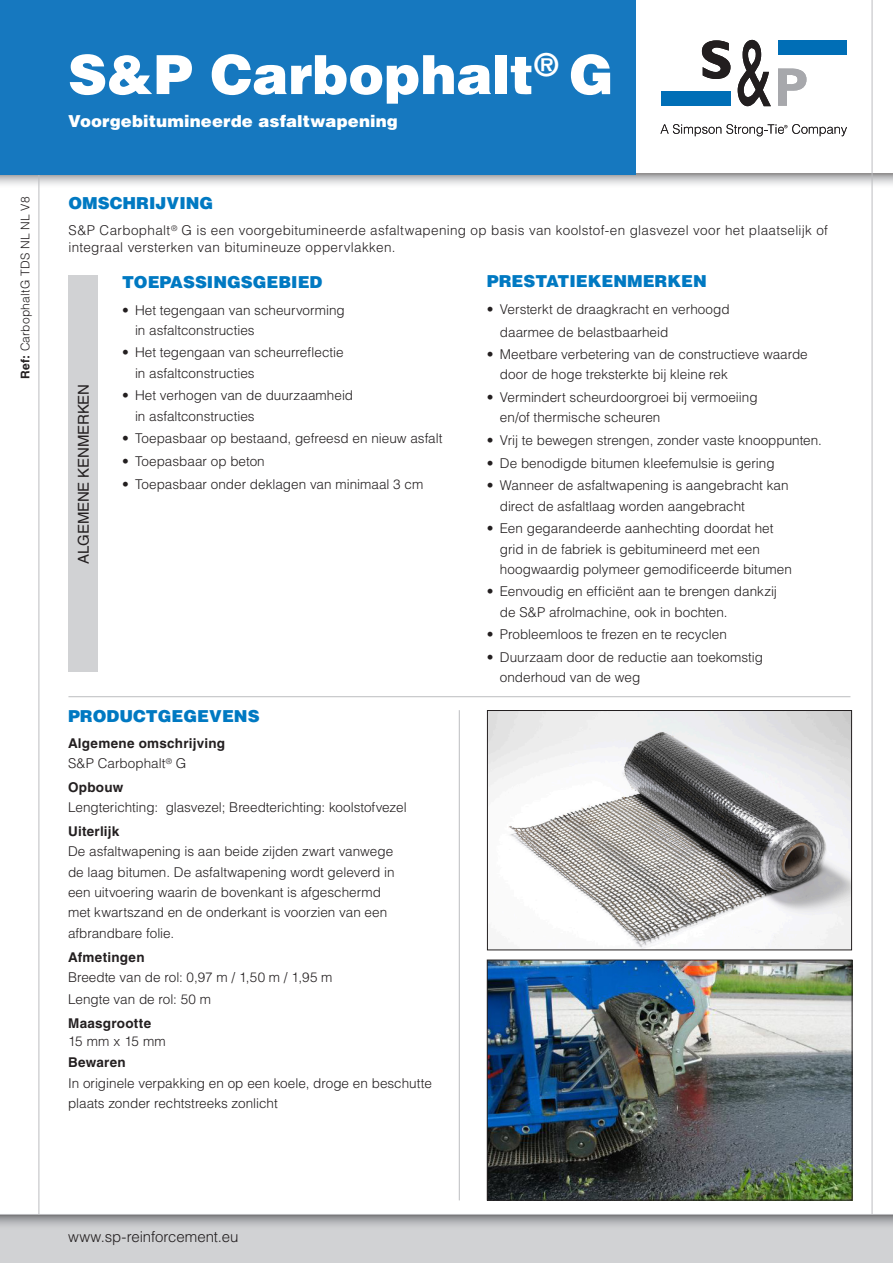
<style>
.page{position:relative;width:893px;height:1263px;background:#fff}
.page>*{position:absolute;margin:0;border:0;box-sizing:border-box;transform-origin:0 0}
.short_description{font:900 54px "Helvetica LT Std";color:#fff}
.t1{font:900 16.5px "Helvetica LT Std";color:#0079c2}
.short_description-2{font:900 16.5px "Helvetica LT Std";letter-spacing:.01em;color:#fff}
.t2{font:300 15px "Helvetica LT Std";letter-spacing:-.005em;color:#231f20}
.t3{font:15px "Helvetica LT Std";letter-spacing:-.01em;color:#231f20}
.text{font:300 13.5px/20.4px "Helvetica LT Std";color:#231f20}
.text-2{font:300 13.5px/16.2px "Helvetica LT Std";letter-spacing:.025em;color:#231f20}
.subsection{font:700 13.5px "Helvetica LT Std";letter-spacing:.02em;color:#231f20}
.subsection-2{font:300 13.5px "Helvetica LT Std";color:#231f20}
.subsection-3{font:300 12px "Helvetica LT Std";letter-spacing:.015em;color:#231f20}
.s1{font-weight:700}
</style>
<div class="page">
<svg style="left:0;top:174px;width:893px;height:15px"></svg>
<hr style="left:872px;top:0;width:1px;height:1239px;background:#bcbdc0">
<hr style="left:68px;top:696px;width:782px;height:1px;background:#bcbdc0">
<hr style="left:459px;top:710px;width:1px;height:490px;background:#bcbdc0">
<hr style="left:39px;top:0;width:1px;height:1263px;background:#bcbdc0">
<div style="left:0;top:0;width:635px;height:174px;background:#1678bf"></div>
<div style="left:0;top:1214px;width:893px;height:49px;background:#d1d2d4"></div>
<svg style="left:0;top:1215px;width:893px;height:11px"></svg>
<hr style="left:0;top:1214px;width:893px;height:1px;background:#bcbdc0">
<div style="left:68px;top:276px;width:30px;height:396px;background:#d1d2d4"></div>
<img style="left:489px;top:712px;width:361px;height:236px">
<div style="left:487px;top:710px;width:365px;height:240px;border:1px solid #231f20"></div>
<img style="left:489px;top:962px;width:361px;height:236px">
<div style="left:487px;top:960px;width:365px;height:240px;border:1px solid #231f20"></div>
<div style="left:662px;top:91px;width:69px;height:15px;background:#006eb6"></div>
<div style="left:778px;top:40px;width:68px;height:15px;background:#006eb6"></div>
<svg style="left:702px;top:40px;width:28px;height:39px"></svg>
<svg style="left:738px;top:40px;width:33px;height:66px"></svg>
<svg style="left:778px;top:68px;width:28px;height:38px"></svg>
<svg style="left:660px;top:124px;width:187px;height:12px"></svg>
<p class="subsection-3" style="left:18px;top:379px;width:184px;rotate:-90deg"><span class="s1">Ref:</span> CarbophaltG TDS NL NL V8</p>
<p class="short_description" style="left:68px;top:39px;width:547px">S&amp;P Carbophalt<sup>®</sup> G</p>
<p class="short_description-2" style="left:68px;top:110px;width:331px">Voorgebitumineerde asfaltwapening</p>
<p class="t1" style="left:68px;top:192px;width:146px">OMSCHRIJVING</p>
<p class="text-2" style="left:68px;top:222px;width:761px">S&amp;P Carbophalt<sup>®</sup> G is een voorgebitumineerde asfaltwapening op basis van koolstof-en glasvezel voor het plaatselijk of integraal versterken van bitumineuze oppervlakken.</p>
<p class="t1" style="left:487px;top:270px;width:221px">PRESTATIEKENMERKEN</p>
<p class="text" style="left:500px;top:298px;width:231px;line-height:22.5px;text-indent:-13px">• Versterkt de draagkracht en verhoogd daarmee de belastbaarheid</p>
<p class="text" style="left:500px;top:344px;width:309px;text-indent:-13px">• Meetbare verbetering van de constructieve waarde door de hoge treksterkte bij kleine rek</p>
<p class="text" style="left:500px;top:387px;width:259px;text-indent:-13px">• Vermindert scheurdoorgroei bij vermoeiing en/of thermische scheuren</p>
<p class="text" style="left:487px;top:430px;width:337px">• Vrij te bewegen strengen, zonder vaste knooppunten.</p>
<p class="text" style="left:487px;top:452px;width:289px">• De benodigde bitumen kleefemulsie is gering</p>
<p class="text" style="left:500px;top:475px;width:290px;text-indent:-13px">• Wanneer de asfaltwapening is aangebracht kan direct de asfaltlaag worden aangebracht</p>
<p class="text" style="left:500px;top:518px;width:294px;text-indent:-13px">• Een gegarandeerde aanhechting doordat het grid in de fabriek is gebitumineerd met een hoogwaardig polymeer gemodificeerde bitumen</p>
<p class="text" style="left:500px;top:581px;width:279px;text-indent:-13px">• Eenvoudig en efficiënt aan te brengen dankzij de S&amp;P afrolmachine, ook in bochten.</p>
<p class="text" style="left:487px;top:624px;width:242px">• Probleemloos te frezen en te recyclen</p>
<p class="text" style="left:500px;top:647px;width:265px;text-indent:-13px">• Duurzaam door de reductie aan toekomstig onderhoud van de weg</p>
<p class="t1" style="left:68px;top:705px;width:193px">PRODUCTGEGEVENS</p>
<p class="subsection" style="left:68px;top:735px;width:159px">Algemene omschrijving</p>
<p class="text" style="left:68px;top:753px;width:120px">S&amp;P Carbophalt<sup>®</sup> G</p>
<p class="subsection" style="left:68px;top:779px;width:57px">Opbouw</p>
<p class="text" style="left:68px;top:797px;width:340px">Lengterichting: glasvezel; Breedterichting: koolstofvezel</p>
<p class="subsection" style="left:68px;top:823px;width:53px">Uiterlijk</p>
<p class="text" style="left:68px;top:841px;width:328px">De asfaltwapening is aan beide zijden zwart vanwege de laag bitumen. De asfaltwapening wordt geleverd in een uitvoering waarin de bovenkant is afgeschermd met kwartszand en de onderkant is voorzien van een afbrandbare folie.</p>
<p class="subsection" style="left:68px;top:948px;width:78px">Afmetingen</p>
<p class="text" style="left:68px;top:967px;width:266px">Breedte van de rol: 0,97 m / 1,50 m / 1,95 m</p>
<p class="text" style="left:68px;top:989px;width:144px">Lengte van de rol: 50 m</p>
<p class="subsection" style="left:68px;top:1015px;width:85px">Maasgrootte</p>
<p class="subsection-2" style="left:68px;top:1032px;width:99px">15 mm x 15 mm</p>
<p class="subsection" style="left:68px;top:1054px;width:59px">Bewaren</p>
<p class="text" style="left:68px;top:1072px;width:365px">In originele verpakking en op een koele, droge en beschutte plaats zonder rechtstreeks zonlicht</p>
<p class="t1" style="left:122px;top:271px;width:202px">TOEPASSINGSGEBIED</p>
<p class="text" style="left:135px;top:299px;width:211px;text-indent:-13px">• Het tegengaan van scheurvorming in asfaltconstructies</p>
<p class="text" style="left:135px;top:342px;width:210px;text-indent:-13px">• Het tegengaan van scheurreflectie in asfaltconstructies</p>
<p class="text" style="left:135px;top:385px;width:220px;text-indent:-13px">• Het verhogen van de duurzaamheid in asfaltconstructies</p>
<p class="text" style="left:122px;top:428px;width:322px">• Toepasbaar op bestaand, gefreesd en nieuw asfalt</p>
<p class="text" style="left:122px;top:451px;width:144px">• Toepasbaar op beton</p>
<p class="text" style="left:122px;top:473px;width:303px">• Toepasbaar onder deklagen van minimaal 3 cm</p>
<p class="t3" style="left:75px;top:564px;width:181px;rotate:-90deg">ALGEMENE KENMERKEN</p>
<p class="t2" style="left:68px;top:1228px;width:172px">www.sp-reinforcement.eu</p>
</div>
